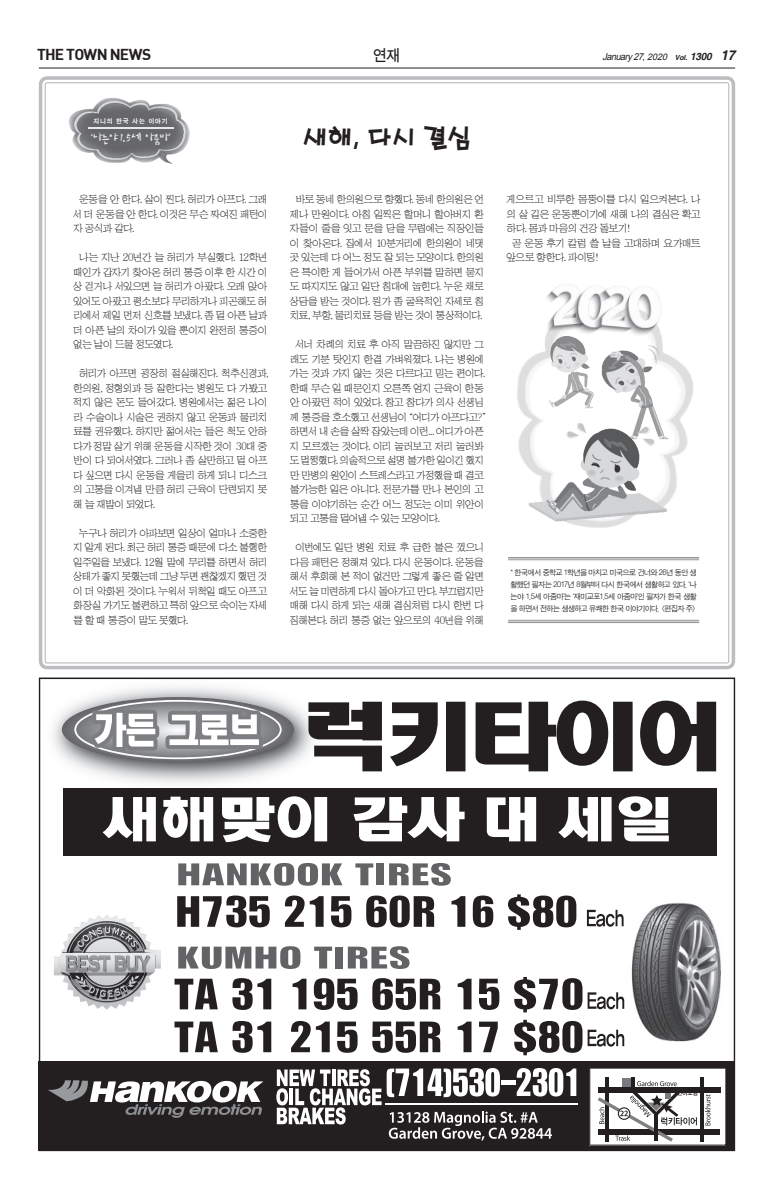
<style>
.page{position:relative;width:774px;height:1188px;background:#fff}
.page>*{position:absolute;margin:0;border:0;box-sizing:border-box;transform-origin:0 0}
.사진_캡션{font:27px "H2 por B";color:#231f20;scale:.9 1}
.사진_캡션-2{font:16px "Sand Tg";color:#231f20;scale:.95 1}
.t1{font:15.5px "Dinbol";letter-spacing:-.05em;color:#231f20}
.함께_타이틀{font:13px "Crayon";letter-spacing:-.1em;color:#fff;scale:.87 1}
.본문_신문명조{font:10.5px/14.5px "HY Sin Mun Myeong Jo";letter-spacing:-.125em;color:#231f20;text-align:justify}
.본문_신문명조-2{font:10.5px/14.5px "HY Sin Mun Myeong Jo";letter-spacing:-.095em;color:#231f20}
.t2{font:italic 9.5px "Arial";color:#231f20;scale:.95 1}
.본문_신문명조-3{font:8px/12px "Sand Jg";letter-spacing:-.06em;color:#231f20;text-align:justify}
.함께_타이틀-2{font:6.6px "Sand Kg";letter-spacing:.115em;color:#fff}
.s1{font-size:9px}
.s2{font-family:"Helvetica";font-weight:700;font-size:7px}
.s3{font-family:"Helvetica";font-weight:700;font-size:10px}
.s4{font-family:"Helvetica";font-weight:700;font-size:13.5px}
</style>
<div class="page">
<hr style="left:39px;top:68px;width:696px;height:1px;background:#231f20">
<div style="left:39px;top:76px;width:696px;height:593px;border:4px solid #bcbdc0;border-radius:7px"></div>
<img style="left:69px;top:98px;width:121px;height:66px">
<hr style="left:88px;top:128px;width:85px;height:1px;background:#e6e7e9">
<hr style="left:508px;top:557px;width:191px;height:2px;background:#939598">
<hr style="left:508px;top:560px;width:191px;height:1px;background:#939598">
<hr style="left:508px;top:620px;width:191px;height:1px;background:#939598">
<hr style="left:508px;top:622px;width:191px;height:1px;background:#939598">
<svg style="left:39px;top:678px;width:696px;height:473px"></svg>
<svg style="left:103px;top:797px;width:53px;height:44px"></svg>
<svg style="left:163px;top:797px;width:50px;height:44px"></svg>
<svg style="left:222px;top:796px;width:105px;height:46px"></svg>
<svg style="left:354px;top:797px;width:111px;height:44px"></svg>
<svg style="left:487px;top:797px;width:49px;height:44px"></svg>
<svg style="left:558px;top:797px;width:54px;height:44px"></svg>
<svg style="left:619px;top:796px;width:50px;height:45px"></svg>
<svg style="left:589px;top:1068px;width:137px;height:78px"></svg>
<svg style="left:178px;top:863px;width:165px;height:23px"></svg>
<svg style="left:355px;top:863px;width:18px;height:22px"></svg>
<div style="left:376px;top:863px;width:8px;height:22px;background:#636366"></div>
<svg style="left:389px;top:863px;width:62px;height:23px"></svg>
<svg style="left:178px;top:946px;width:122px;height:23px"></svg>
<svg style="left:314px;top:947px;width:18px;height:22px"></svg>
<div style="left:335px;top:947px;width:8px;height:22px;background:#636366"></div>
<svg style="left:348px;top:946px;width:62px;height:23px"></svg>
<svg style="left:177px;top:896px;width:93px;height:31px"></svg>
<svg style="left:285px;top:896px;width:39px;height:31px"></svg>
<svg style="left:331px;top:896px;width:20px;height:31px"></svg>
<svg style="left:366px;top:896px;width:68px;height:31px"></svg>
<svg style="left:452px;top:896px;width:13px;height:31px"></svg>
<svg style="left:473px;top:896px;width:20px;height:31px"></svg>
<svg style="left:508px;top:894px;width:68px;height:36px"></svg>
<svg style="left:587px;top:910px;width:37px;height:17px"></svg>
<svg style="left:175px;top:979px;width:43px;height:30px"></svg>
<svg style="left:232px;top:978px;width:39px;height:32px"></svg>
<svg style="left:293px;top:979px;width:13px;height:30px"></svg>
<svg style="left:314px;top:978px;width:44px;height:32px"></svg>
<svg style="left:372px;top:978px;width:68px;height:32px"></svg>
<svg style="left:458px;top:979px;width:14px;height:30px"></svg>
<svg style="left:479px;top:979px;width:20px;height:31px"></svg>
<svg style="left:514px;top:977px;width:110px;height:35px"></svg>
<svg style="left:175px;top:1022px;width:43px;height:30px"></svg>
<svg style="left:232px;top:1021px;width:39px;height:32px"></svg>
<svg style="left:291px;top:1021px;width:39px;height:31px"></svg>
<svg style="left:337px;top:1022px;width:21px;height:31px"></svg>
<svg style="left:372px;top:1022px;width:68px;height:31px"></svg>
<svg style="left:458px;top:1022px;width:14px;height:30px"></svg>
<svg style="left:479px;top:1022px;width:19px;height:30px"></svg>
<svg style="left:514px;top:1020px;width:110px;height:35px"></svg>
<img style="left:517px;top:339px;width:176px;height:189px">
<img style="left:538px;top:339px;width:66px;height:75px">
<img style="left:545px;top:284px;width:117px;height:55px">
<img style="left:598px;top:341px;width:76px;height:104px">
<img style="left:525px;top:420px;width:146px;height:104px">
<h3 class="t1" style="left:37px;top:44px;width:116px">THE TOWN NEWS</h3>
<p class="사진_캡션-2" style="left:373px;top:48px;width:30px">연재</p>
<p class="t2" style="left:602px;top:50px;width:141px">January27,<span class="s1">2020</span> <span class="s2">Vol.</span> <span class="s3">1300</span> <span class="s4">1 7</span></p>
<p class="함께_타이틀-2" style="left:94px;top:118px;width:76px">지니의 한국 사는 이야기</p>
<p class="함께_타이틀" style="left:85px;top:133px;width:107px">‘나는야 1.5세 아줌마’</p>
<p class="본문_신문명조" style="left:72px;top:193px;width:197px;text-indent:6px">운동을 안 한다. 살이 찐다. 허리가 아프다. 그래 서 더 운동을 안 한다. 이것은 무슨 짜여진 패턴이 자 공식과 같다.</p>
<p class="본문_신문명조" style="left:73px;top:251px;width:197px;text-indent:6px">나는 지난 20년간 늘 허리가 부실했다. 12학년 때인가 갑자기 찾아온 허리 통증 이후 한 시간 이 상 걷거나 서있으면 늘 허리가 아팠다. 오래 앉아 있어도 아팠고 평소보다 무리하거나 피곤해도 허 리에서 제일 먼저 신호를 보냈다. 좀 덜 아픈 날과 더 아픈 날의 차이가 있을 뿐이지 완전히 통증이 없는 날이 드물 정도였다.</p>
<p class="본문_신문명조" style="left:73px;top:367px;width:197px;text-indent:6px">허리가 아프면 굉장히 절실해진다. 척추신경과, 한의원, 정형외과 등 잘한다는 병원도 다 가봤고 적지 않은 돈도 들어갔다. 병원에서는 젊은 나이 라 수술이나 시술은 권하지 않고 운동과 물리치 료를 권유했다. 하지만 젊어서는 들은 척도 안하 다가 정말 살기 위해 운동을 시작한 것이 30대 중 반이 다 되어서였다. 그러나 좀 살만하고 덜 아프 다 싶으면 다시 운동을 게을리 하게 되니 디스크 의 고통을 이겨낼 만큼 허리 근육이 단련되지 못 해 늘 재발이 되었다.</p>
<p class="본문_신문명조" style="left:73px;top:526px;width:197px;text-indent:6px">누구나 허리가 아파보면 일상이 얼마나 소중한 지 알게 된다. 최근 허리 통증 때문에 다소 불행한 일주일을 보냈다. 12월 말에 무리를 하면서 허리 상태가 좋지 못했는데 그냥 두면 괜찮겠지 했던 것 이 더 악화된 것이다. 누워서 뒤척일 때도 아프고 화장실 가기도 불편하고 특히 앞으로 숙이는 자세 를 할 때 통증이 말도 못했다.</p>
<p class="사진_캡션" style="left:302px;top:124px;width:189px">새해, 다시 결심</p>
<p class="본문_신문명조" style="left:289px;top:193px;width:197px;text-align:center">바로 동네 한의원으로 향했다. 동네 한의원은 언 제나 만원이다. 아침 일찍은 할머니 할아버지 환 자들이 줄을 잇고 문을 닫을 무렵에는 직장인들 이 찾아온다. 집에서 10분거리에 한의원이 네댓 곳 있는데 다 어느 정도 잘 되는 모양이다. 한의원 은 특이한 게 들어가서 아픈 부위를 말하면 묻지 도 따지지도 않고 일단 침대에 눕힌다. 누운 채로 상담을 받는 것이다. 뭔가 좀 굴욕적인 자세로 침 치료, 부항, 물리치료 등을 받는 것이 통상적이다.</p>
<p class="본문_신문명조" style="left:289px;top:338px;width:204px;text-align:left;text-indent:6px">서너 차례의 치료 후 아직 말끔하진 않지만 그 래도 기분 탓인지 한결 가벼워졌다. 나는 병원에 가는 것과 가지 않는 것은 다르다고 믿는 편이다. 한때 무슨 일 때문인지 오른쪽 엄지 근육이 한동 안 아팠던 적이 있었다. 참고 참다가 의사 선생님 께 통증을 호소했고 선생님이“어디가 아프다고?” 하면서 내 손을 살짝 잡았는데 이런... 어디가 아픈 지 모르겠는 것이다. 이리 눌러보고 저리 눌러봐 도 멀쩡했다. 의술적으로 설명 불가한 일이긴 했지 만 만병의 원인이 스트레스라고 가정했을 때 결코 불가능한 일은 아니다. 전문가를 만나 본인의 고 통을 이야기하는 순간 어느 정도는 이미 위안이 되고 고통을 덜어낼 수 있는 모양이다.</p>
<p class="본문_신문명조" style="left:289px;top:541px;width:197px;text-indent:6px">이번에도 일단 병원 치료 후 급한 불은 껐으니 다음 패턴은 정해져 있다. 다시 운동이다. 운동을 해서 후회해 본 적이 없건만 그렇게 좋은 줄 알면 서도 늘 미련하게 다시 돌아가고 만다. 부끄럽지만 매해 다시 하게 되는 새해 결심처럼 다시 한번 다 짐해본다. 허리 통증 없는 앞으로의 40년을 위해</p>
<p class="본문_신문명조" style="left:506px;top:193px;width:196px">게으르고 비루한 몸뚱이를 다시 일으켜본다. 나 의 살 길은 운동뿐이기에 새해 나의 결심은 확고 하다. 몸과 마음의 건강 돌보기!</p>
<p class="본문_신문명조-2" style="left:506px;top:236px;width:196px;text-indent:6px">곧 운동 후기 칼럼 쓸 날을 고대하며 요가매트 앞으로 향한다. 파이팅!</p>
<p class="본문_신문명조-3" style="left:510px;top:567px;width:188px">* 한국에서 중학교 1학년을 마치고 미국으로 건너와 26년 동안 생 활했던 필자는 2017년 8월부터 다시 한국에서 생활하고 있다. ‘나 는야 1.5세 아줌마’는 ‘재미교포1.5세 아줌마’인 필자가 한국 생활 을 하면서 전하는 생생하고 유쾌한 한국 이야기이다. &lt;편집자 주&gt;</p>
</div>
